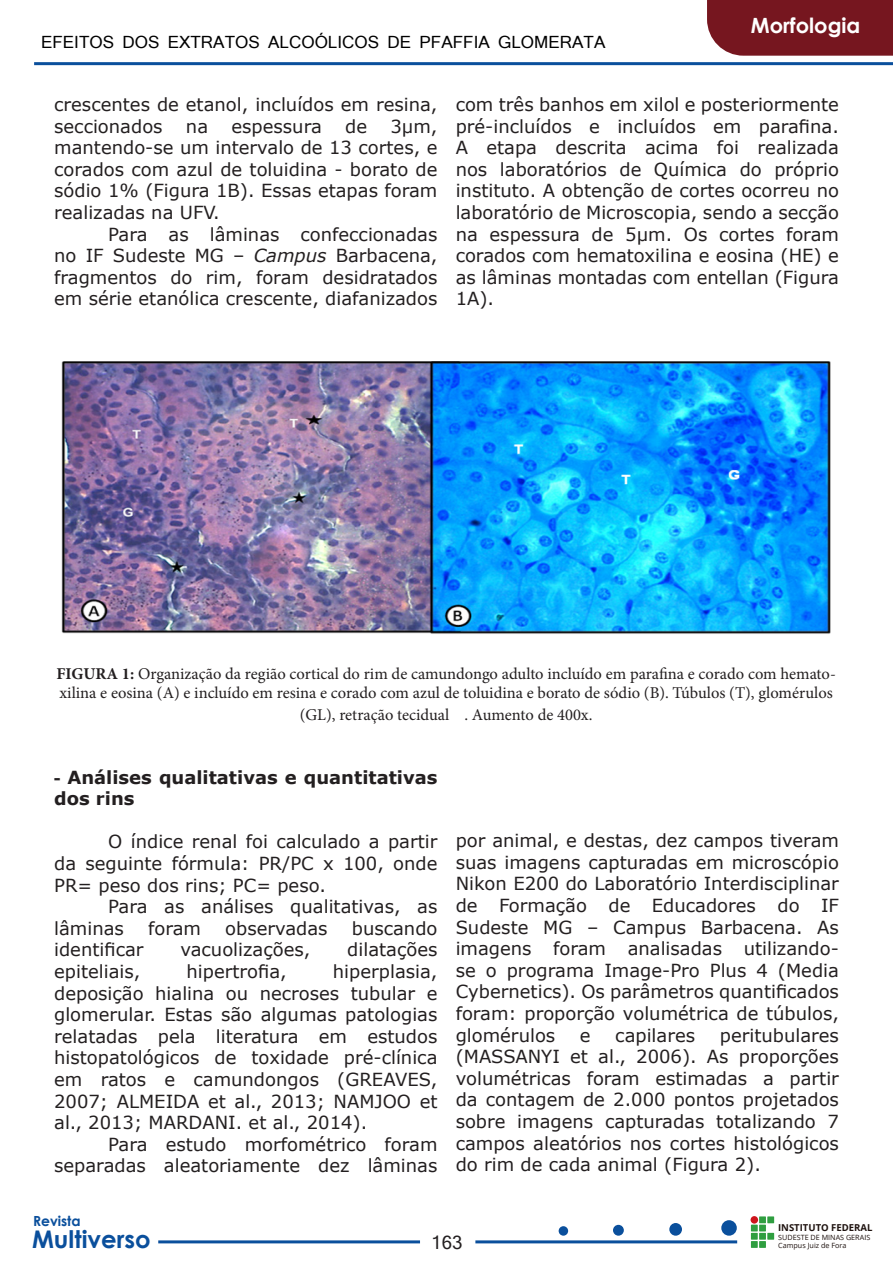
<style>
.page{position:relative;width:893px;height:1263px;background:#fff}
.page>*{position:absolute;margin:0;border:0;box-sizing:border-box;transform-origin:0 0}
.t1{font:700 24.3px "Century Gothic";color:#0a4f9c}
.t2{font:700 21px "Century Gothic";color:#fff}
.t3{font:18px/21.6px "Verdana";color:#231f20;text-align:justify}
.t4{font:700 18px/21.6px "Verdana";color:#231f20}
.t5{font:18px "Mangal";color:#231f20}
.t6{font:16.5px/19.8px "Minion Pro";color:#231f20}
.t7{font:16.5px "Mangal";color:#000}
.t8{font:700 13.95px "Century Gothic";color:#0a4f9c}
.t9{font:700 9.6px "Open Sans";color:#1d110e}
.t10{font:7.2px/8.2px "Open Sans";color:#1d110e}
.s1{font-style:italic}
.s2{font-weight:700}
.s3{font-family:"Mangal"}
</style>
<div class="page">
<hr style="left:158px;top:1240px;width:262px;height:3px;background:#0a4f9c">
<div style="left:559px;top:1226px;width:9px;height:10px;background:#0a4f9c;border-radius:50%"></div>
<div style="left:721px;top:1220px;width:16px;height:16px;background:#0a4f9c;border-radius:50%"></div>
<div style="left:669px;top:1223px;width:13px;height:13px;background:#0a4f9c;border-radius:50%"></div>
<div style="left:613px;top:1225px;width:11px;height:11px;background:#0a4f9c;border-radius:50%"></div>
<hr style="left:34px;top:62px;width:859px;height:3px;background:#0a4f9c">
<div style="left:707px;top:0;width:186px;height:56px;background:#76161f"></div>
<hr style="left:475px;top:1240px;width:262px;height:3px;background:#0a4f9c">
<div style="left:767px;top:1233px;width:7px;height:7px;background:#2f9e40"></div>
<div style="left:759px;top:1216px;width:7px;height:7px;background:#2f9e40"></div>
<div style="left:767px;top:1216px;width:7px;height:7px;background:#2f9e40"></div>
<div style="left:751px;top:1224px;width:7px;height:7px;background:#2f9e40"></div>
<div style="left:759px;top:1224px;width:7px;height:7px;background:#2f9e40"></div>
<div style="left:751px;top:1233px;width:7px;height:7px;background:#2f9e40"></div>
<div style="left:759px;top:1233px;width:7px;height:7px;background:#2f9e40"></div>
<div style="left:751px;top:1241px;width:7px;height:7px;background:#2f9e40"></div>
<div style="left:759px;top:1241px;width:7px;height:7px;background:#2f9e40"></div>
<div style="left:751px;top:1216px;width:7px;height:7px;background:#cd151d;border-radius:50%"></div>
<img style="left:62px;top:362px;width:768px;height:272px">
<p class="t7" style="left:41px;top:33px;width:566px">EFEITOS DOS EXTRATOS ALCOÓLICOS DE PFAFFIA GLOMERATA</p>
<p class="t2" style="left:751px;top:9px;width:111px">Morfologia</p>
<p class="t3" style="left:54px;top:93px;width:385px">crescentes de etanol, incluídos em resina, seccionados</p>
<p class="t3" style="left:186px;top:115px;width:24px">na</p>
<p class="t3" style="left:231px;top:115px;width:92px">espessura</p>
<p class="t3" style="left:345px;top:115px;width:23px">de</p>
<p class="t3" style="left:54px;top:115px;width:385px;text-indent:336px">3µm, mantendo-se um intervalo de 13 cortes, e corados com azul de toluidina - borato de sódio 1% (Figura 1B). Essas etapas foram realizadas na UFV.</p>
<p class="t3" style="left:54px;top:223px;width:385px;text-indent:54px">Para as lâminas confeccionadas no IF Sudeste MG – <span class="s1">Campus</span> Barbacena, fragmentos do rim, foram desidratados em série etanólica crescente, diafanizados</p>
<p class="t3" style="left:456px;top:93px;width:385px">com três banhos em xilol e posteriormente pré-incluídos e incluídos em parafina.<br>A etapa descrita acima foi realizada nos laboratórios de Química do próprio instituto. A obtenção de cortes ocorreu no laboratório de Microscopia, sendo a secção na espessura de 5µm. Os cortes foram corados com hematoxilina e eosina (HE) e as lâminas montadas com entellan (Figura 1A).</p>
<p class="t6" style="left:56px;top:663px;width:781px"><span class="s2">FIGURA 1:</span> Organização da região cortical do rim de camundongo adulto incluído em parafina e corado com hemato&shy;xilina e eosina (A) e incluído em resina e corado com azul de toluidina e borato de sódio (B). Túbulos (T), glomérulos</p>
<p class="t6" style="left:300px;top:705px;width:294px">(GL), retração tecidual . Aumento de 400x.</p>
<p class="t4" style="left:54px;top:766px;width:385px"><span class="s3">-</span> Análises qualitativas e quantitativas dos rins</p>
<p class="t3" style="left:54px;top:831px;width:385px;text-indent:54px">O índice renal foi calculado a partir da seguinte fórmula: PR/PC x 100, onde PR= peso dos rins; PC= peso.</p>
<p class="t3" style="left:54px;top:896px;width:385px;text-indent:54px">Para as análises qualitativas, as lâminas</p>
<p class="t3" style="left:148px;top:917px;width:54px">foram</p>
<p class="t3" style="left:225px;top:917px;width:104px">observadas</p>
<p class="t3" style="left:352px;top:917px;width:87px">buscando</p>
<p class="t3" style="left:54px;top:939px;width:91px">identificar</p>
<p class="t3" style="left:180px;top:939px;width:131px">vacuolizações,</p>
<p class="t3" style="left:347px;top:939px;width:92px">dilatações</p>
<p class="t3" style="left:54px;top:960px;width:88px">epiteliais,</p>
<p class="t3" style="left:187px;top:960px;width:102px">hipertrofia,</p>
<p class="t3" style="left:54px;top:960px;width:385px;text-indent:279px">hiperplasia, deposição hialina ou necroses tubular e glomerular. Estas são algumas patologias relatadas pela literatura em estudos histopatológicos de toxidade pré-clínica em ratos e camundongos (GREAVES, 2007; ALMEIDA et al., 2013; NAMJOO et al., 2013; MARDANI. et al., 2014).</p>
<p class="t3" style="left:54px;top:1133px;width:385px;text-align:right">Para estudo morfométrico foram separadas aleatoriamente dez lâminas</p>
<p class="t3" style="left:456px;top:830px;width:385px">por animal, e destas, dez campos tiveram suas imagens capturadas em microscópio Nikon E200 do Laboratório Interdisciplinar de Formação de Educadores do IF Sudeste MG – Campus Barbacena. As imagens foram analisadas utilizando&shy;se o programa Image-Pro Plus 4 (Media Cybernetics). Os parâmetros quantificados foram: proporção volumétrica de túbulos, glomérulos</p>
<p class="t3" style="left:456px;top:1024px;width:385px;text-indent:264px">peritubulares (MASSANYI et al., 2006). As proporções volumétricas foram estimadas a partir da contagem de 2.000 pontos projetados sobre imagens capturadas totalizando 7 campos aleatórios nos cortes histológicos do rim de cada animal (Figura 2).</p>
<p class="t3" style="left:580px;top:1024px;width:12px">e</p>
<p class="t3" style="left:615px;top:1024px;width:81px">capilares</p>
<p class="t8" style="left:33px;top:1210px;width:49px">Revista</p>
<h1 class="t1" style="left:32px;top:1221px;width:120px">Multiverso</h1>
<p class="t5" style="left:431px;top:1232px;width:33px">163</p>
<p class="t9" style="left:778px;top:1221px;width:96px">INSTITUTO FEDERAL</p>
<p class="t10" style="left:778px;top:1233px;width:94px">SUDESTE DE MINAS GERAIS<br>Campus Juiz de Fora</p>
</div>
